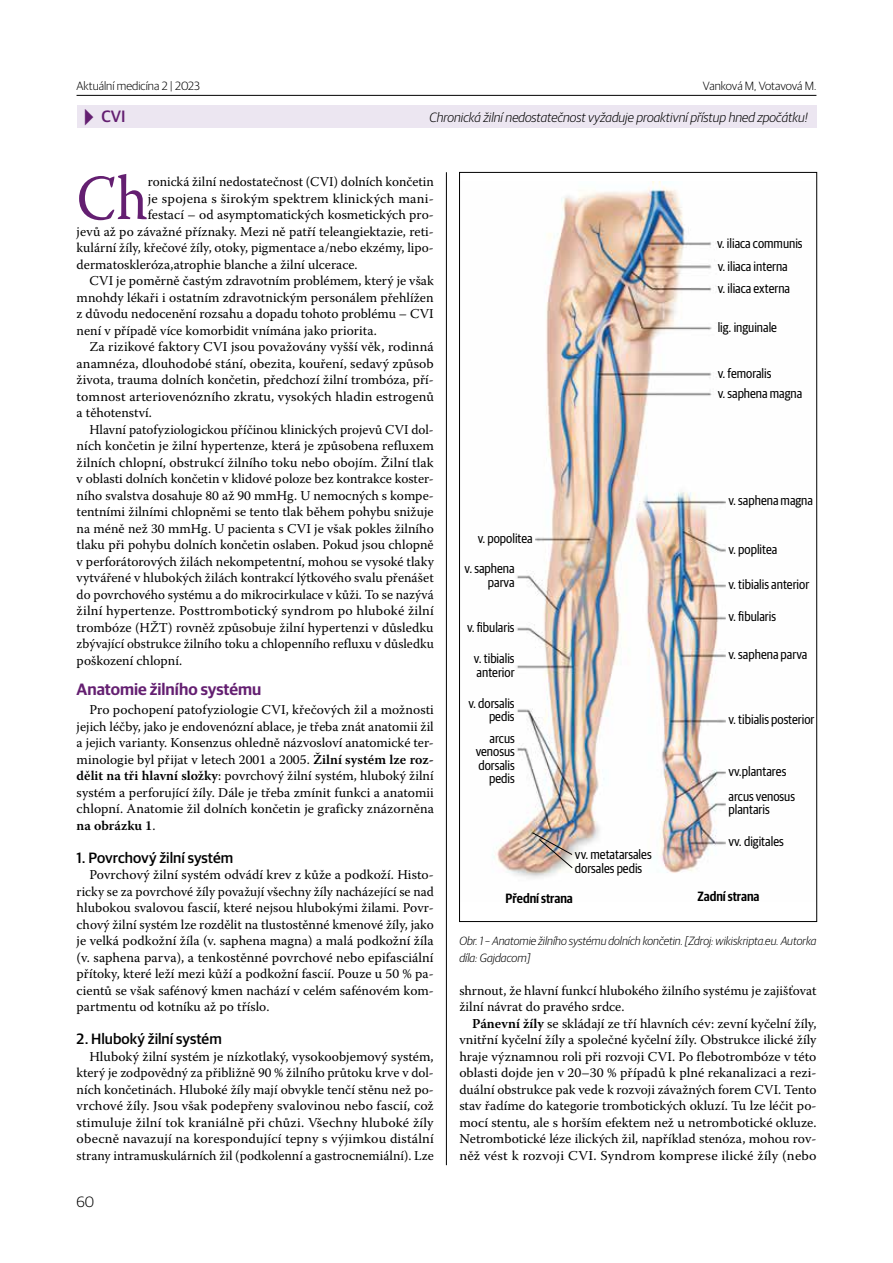
<style>
.page{position:relative;width:893px;height:1263px;background:#fff}
.page>*{position:absolute;margin:0;border:0;box-sizing:border-box;transform-origin:0 0}
.t1{font:63.6px "Warnock Pro";color:#641f71;scale:.9 1}
.t2{font:600 16.5px "Guardian Sans";color:#641f71}
.t3{font:500 16.5px "Guardian Sans";color:#641f71}
.t4{font:500 15px "Guardian Sans";color:#000}
.t5{font:300 15px "Guardian Sans";color:#000}
.t6{font:13.5px/16.5px "Warnock Pro";color:#000;text-align:justify}
.t7{font:13.5px/13.5px "Guardian Sans Cond";color:#000}
.t8{font:italic 300 13.5px "Guardian Sans";color:#000}
.t9{font:600 13.5px "Guardian Sans Cond";color:#000}
.t10{font:italic 300 12px/16.5px "Guardian Sans";color:#000}
.t11{font:300 12px "Guardian Sans";color:#000}
.s1{font-family:"Double Digits Diamond";font-weight:400}
.s2{font-weight:600}
</style>
<div class="page">
<hr style="left:77px;top:95px;width:739px;height:1px;background:#000">
<div style="left:77px;top:105px;width:739px;height:22px;background:#ece6f1"></div>
<hr style="left:446px;top:172px;width:1px;height:993px;background:#000">
<img style="left:492px;top:182px;width:234px;height:696px">
<img style="left:531px;top:831px;width:43px;height:38px">
<p class="t11" style="left:77px;top:78px;width:125px">Aktuální medicína 2 | 2023</p>
<p class="t11" style="left:703px;top:78px;width:115px">Vanková M, Votavová M.</p>
<p class="t3" style="left:85px;top:104px;width:42px"><span class="s1">V</span> CVI</p>
<p class="t8" style="left:429px;top:108px;width:380px">Chronická žilní nedostatečnost vyžaduje proaktivní přístup hned zpočátku!</p>
<h1 class="t1" style="left:77px;top:160px;width:81px">Ch</h1>
<p class="t6" style="left:148px;top:173px;width:288px">ronická žilní nedostatečnost (CVI) dolních končetin</p>
<p class="t6" style="left:148px;top:190px;width:288px">je spojena s širokým spektrem klinických mani-</p>
<p class="t6" style="left:148px;top:206px;width:288px">festací – od asymptomatických kosmetických pro-</p>
<p class="t6" style="left:77px;top:223px;width:359px">jevů až po závažné příznaky. Mezi ně patří teleangiektazie, reti-</p>
<p class="t6" style="left:77px;top:239px;width:359px">kulární žíly, křečové žíly, otoky, pigmentace a/nebo ekzémy, lipo-</p>
<p class="t6" style="left:77px;top:256px;width:282px">dermatoskleróza,atrophie blanche a žilní ulcerace.</p>
<p class="t6" style="left:89px;top:272px;width:346px">CVI je poměrně častým zdravotním problémem, který je však</p>
<p class="t6" style="left:77px;top:289px;width:358px">mnohdy lékaři i ostatním zdravotnickým personálem přehlížen</p>
<p class="t6" style="left:77px;top:305px;width:359px">z důvodu nedocenění rozsahu a dopadu tohoto problému – CVI</p>
<p class="t6" style="left:77px;top:322px;width:302px">není v případě více komorbidit vnímána jako priorita.</p>
<p class="t6" style="left:89px;top:338px;width:346px">Za rizikové faktory CVI jsou považovány vyšší věk, rodinná</p>
<p class="t6" style="left:77px;top:355px;width:359px">anamnéza, dlouhodobé stání, obezita, kouření, sedavý způsob</p>
<p class="t6" style="left:77px;top:371px;width:359px">života, trauma dolních končetin, předchozí žilní trombóza, pří-</p>
<p class="t6" style="left:77px;top:388px;width:359px">tomnost arteriovenózního zkratu, vysokých hladin estrogenů</p>
<p class="t6" style="left:77px;top:404px;width:77px">a těhotenství.</p>
<p class="t6" style="left:89px;top:421px;width:346px">Hlavní patofyziologickou příčinou klinických projevů CVI dol-</p>
<p class="t6" style="left:77px;top:437px;width:359px">ních končetin je žilní hypertenze, která je způsobena refluxem</p>
<p class="t6" style="left:77px;top:454px;width:359px">žilních chlopní, obstrukcí žilního toku nebo obojím. Žilní tlak</p>
<p class="t6" style="left:77px;top:470px;width:359px">v oblasti dolních končetin v klidové poloze bez kontrakce koster-</p>
<p class="t6" style="left:77px;top:487px;width:359px">ního svalstva dosahuje 80 až 90 mmHg. U nemocných s kompe-</p>
<p class="t6" style="left:77px;top:503px;width:359px">tentními žilními chlopněmi se tento tlak během pohybu snižuje</p>
<p class="t6" style="left:77px;top:520px;width:359px">na méně než 30 mmHg. U pacienta s CVI je však pokles žilního</p>
<p class="t6" style="left:77px;top:536px;width:359px">tlaku při pohybu dolních končetin oslaben. Pokud jsou chlopně</p>
<p class="t6" style="left:77px;top:553px;width:359px">v perforátorových žilách nekompetentní, mohou se vysoké tlaky</p>
<p class="t6" style="left:77px;top:569px;width:359px">vytvářené v hlubokých žilách kontrakcí lýtkového svalu přenášet</p>
<p class="t6" style="left:77px;top:586px;width:359px">do povrchového systému a do mikrocirkulace v kůži. To se nazývá</p>
<p class="t6" style="left:77px;top:602px;width:359px">žilní hypertenze. Posttrombotický syndrom po hluboké žilní</p>
<p class="t6" style="left:77px;top:619px;width:359px">trombóze (HŽT) rovněž způsobuje žilní hypertenzi v důsledku</p>
<p class="t6" style="left:77px;top:635px;width:359px">zbývající obstrukce žilního toku a chlopenního refluxu v důsledku</p>
<p class="t6" style="left:77px;top:652px;width:107px">poškození chlopní.</p>
<p class="t2" style="left:77px;top:677px;width:186px">Anatomie žilního systému</p>
<p class="t6" style="left:77px;top:701px;width:359px;text-indent:13px">Pro pochopení patofyziologie CVI, křečových žil a možnosti jejich léčby, jako je endovenózní ablace, je třeba znát anatomii žil a jejich varianty. Konsenzus ohledně názvosloví anatomické ter&shy;minologie byl přijat v letech 2001 a 2005. <span class="s2">Žilní systém lze roz&shy;dělit na tři hlavní složky</span>: povrchový žilní systém, hluboký žilní systém a perforující žíly. Dále je třeba zmínit funkci a anatomii chlopní. Anatomie žil dolních končetin je graficky znázorněna <span class="s2">na obrázku 1</span>.</p>
<p class="t4" style="left:77px;top:846px;width:158px">1. Povrchový žilní systém</p>
<p class="t6" style="left:77px;top:866px;width:359px;text-indent:13px">Povrchový žilní systém odvádí krev z kůže a podkoží. Histo&shy;ricky se za povrchové žíly považují všechny žíly nacházející se nad hlubokou svalovou fascií, které nejsou hlubokými žilami. Povr&shy;chový žilní systém lze rozdělit na tlustostěnné kmenové žíly, jako je velká podkožní žíla (v. saphena magna) a malá podkožní žíla (v. saphena parva), a tenkostěnné povrchové nebo epifasciální přítoky, které leží mezi kůží a podkožní fascií. Pouze u 50 % pa&shy;cientů se však safénový kmen nachází v celém safénovém kom&shy;partmentu od kotníku až po tříslo.</p>
<p class="t4" style="left:77px;top:1028px;width:147px">2. Hluboký žilní systém</p>
<p class="t6" style="left:77px;top:1048px;width:359px;text-indent:13px">Hluboký žilní systém je nízkotlaký, vysokoobjemový systém, který je zodpovědný za přibližně 90 % žilního průtoku krve v dol&shy;ních končetinách. Hluboké žíly mají obvykle tenčí stěnu než po&shy;vrchové žíly. Jsou však podepřeny svalovinou nebo fascií, což stimuluje žilní tok kraniálně při chůzi. Všechny hluboké žíly obecně navazují na korespondující tepny s výjimkou distální strany intramuskulárních žil (podkolenní a gastrocnemiální). Lze</p>
<p class="t5" style="left:77px;top:1191px;width:19px">60</p>
<p class="t7" style="left:717px;top:236px;width:87px">v. iliaca communis</p>
<p class="t7" style="left:478px;top:530px;width:57px">v. popolitea</p>
<p class="t7" style="left:465px;top:561px;width:51px;text-align:right">v. saphena parva</p>
<p class="t7" style="left:467px;top:619px;width:49px">v. fibularis</p>
<p class="t7" style="left:474px;top:651px;width:42px">v. tibialis anterior</p>
<p class="t7" style="left:468px;top:695px;width:48px;text-align:right">v. dorsalis pedis</p>
<p class="t7" style="left:476px;top:730px;width:41px;text-align:right">arcus venosus dorsalis pedis</p>
<p class="t7" style="left:575px;top:847px;width:78px">vv. metatarsales dorsales pedis</p>
<p class="t7" style="left:718px;top:254px;width:74px;line-height:22.4px">v. iliaca interna v. iliaca externa</p>
<p class="t7" style="left:718px;top:320px;width:61px">lig. inguinale</p>
<p class="t7" style="left:718px;top:363px;width:86px;line-height:20.1px">v. femoralis<br>v. saphena magna</p>
<p class="t7" style="left:728px;top:493px;width:86px">v. saphena magna</p>
<p class="t7" style="left:728px;top:541px;width:50px">v. poplitea</p>
<p class="t7" style="left:728px;top:577px;width:82px">v. tibialis anterior</p>
<p class="t7" style="left:728px;top:609px;width:49px">v. fibularis</p>
<p class="t7" style="left:728px;top:647px;width:80px">v. saphena parva</p>
<p class="t7" style="left:728px;top:711px;width:88px">v. tibialis posterior</p>
<p class="t7" style="left:728px;top:758px;width:68px;line-height:24.6px">vv.plantares arcus venosus</p>
<p class="t7" style="left:728px;top:802px;width:43px">plantaris</p>
<p class="t7" style="left:728px;top:833px;width:57px">vv. digitales</p>
<p class="t9" style="left:506px;top:888px;width:69px">Přední strana</p>
<p class="t9" style="left:697px;top:887px;width:64px">Zadní strana</p>
<p class="t10" style="left:459px;top:932px;width:359px">Obr. 1 – Anatomie žilního systému dolních končetin. [Zdroj: wikiskripta.eu. Autorka díla: Gajdacom]</p>
<p class="t6" style="left:459px;top:982px;width:359px">shrnout, že hlavní funkcí hlubokého žilního systému je zajišťovat žilní návrat do pravého srdce.</p>
<p class="t6" style="left:459px;top:1015px;width:359px;text-indent:13px"><span class="s2">Pánevní žíly</span> se skládají ze tří hlavních cév: zevní kyčelní žíly, vnitřní kyčelní žíly a společné kyčelní žíly. Obstrukce ilické žíly hraje významnou roli při rozvoji CVI. Po flebotrombóze v této oblasti dojde jen v 20–30 % případů k plné rekanalizaci a rezi&shy;duální obstrukce pak vede k rozvoji závažných forem CVI. Tento stav řadíme do kategorie trombotických okluzí. Tu lze léčit po&shy;mocí stentu, ale s horším efektem než u netrombotické okluze.<br>Netrombotické léze ilických žil, například stenóza, mohou rov&shy;něž vést k rozvoji CVI. Syndrom komprese ilické žíly (nebo</p>
</div>
